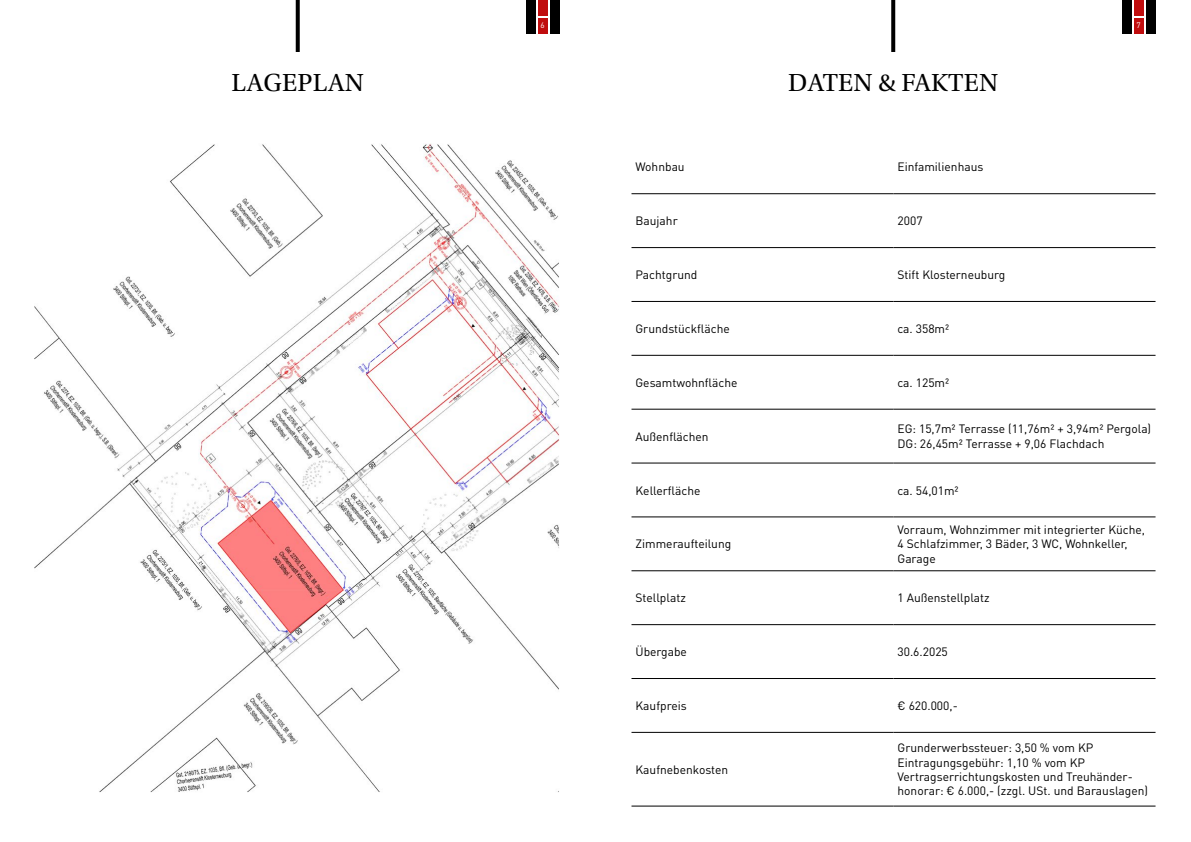
<style>
.page{position:relative;width:1191px;height:842px;background:#fff}
.page>*{position:absolute;margin:0;border:0;box-sizing:border-box;transform-origin:0 0}
.t1{font:26px "Utopia Std";letter-spacing:.01em;color:#000}
.t2{font:12px/14.4px "DIN Pro";color:#000}
.t3{font:8px "DIN Pro";color:#fff}
</style>
<div class="page">
<svg style="left:296px;top:0;width:4px;height:52px"></svg>
<img style="left:34px;top:143px;width:526px;height:649px">
<svg style="left:891px;top:0;width:4px;height:52px"></svg>
<hr style="left:631px;top:247px;width:262px;height:1px;background:#000">
<hr style="left:893px;top:247px;width:262px;height:1px;background:#000">
<hr style="left:631px;top:301px;width:262px;height:1px;background:#000">
<hr style="left:893px;top:301px;width:262px;height:1px;background:#000">
<hr style="left:631px;top:355px;width:262px;height:1px;background:#000">
<hr style="left:893px;top:355px;width:262px;height:1px;background:#000">
<hr style="left:631px;top:409px;width:262px;height:1px;background:#000">
<hr style="left:893px;top:409px;width:262px;height:1px;background:#000">
<hr style="left:631px;top:462px;width:262px;height:1px;background:#000">
<hr style="left:893px;top:462px;width:262px;height:1px;background:#000">
<hr style="left:631px;top:516px;width:262px;height:1px;background:#000">
<hr style="left:893px;top:516px;width:262px;height:1px;background:#000">
<hr style="left:631px;top:570px;width:262px;height:1px;background:#000">
<hr style="left:893px;top:570px;width:262px;height:1px;background:#000">
<hr style="left:631px;top:624px;width:262px;height:1px;background:#000">
<hr style="left:893px;top:624px;width:262px;height:1px;background:#000">
<hr style="left:631px;top:678px;width:262px;height:1px;background:#000">
<hr style="left:893px;top:678px;width:262px;height:1px;background:#000">
<hr style="left:631px;top:732px;width:262px;height:1px;background:#000">
<hr style="left:893px;top:732px;width:262px;height:1px;background:#000">
<hr style="left:631px;top:805px;width:262px;height:1px;background:#000">
<hr style="left:893px;top:805px;width:262px;height:1px;background:#000">
<hr style="left:631px;top:193px;width:262px;height:1px;background:#000">
<hr style="left:893px;top:193px;width:262px;height:1px;background:#000">
<div style="left:1121px;top:0;width:10px;height:34px;background:#000"></div>
<div style="left:1145px;top:0;width:10px;height:34px;background:#000"></div>
<div style="left:1133px;top:0;width:10px;height:16px;background:#c00d0e"></div>
<div style="left:1133px;top:18px;width:10px;height:16px;background:#c00d0e"></div>
<div style="left:526px;top:0;width:9px;height:34px;background:#000"></div>
<div style="left:549px;top:0;width:10px;height:34px;background:#000"></div>
<div style="left:538px;top:0;width:9px;height:16px;background:#c00d0e"></div>
<div style="left:538px;top:18px;width:9px;height:16px;background:#c00d0e"></div>
<p class="t3" style="left:540px;top:20px;width:6px">6</p>
<p class="t3" style="left:1136px;top:20px;width:6px">7</p>
<h1 class="t1" style="left:232px;top:68px;width:134px">LAGEPLAN</h1>
<h1 class="t1" style="left:788px;top:68px;width:211px">DATEN &amp; FAKTEN</h1>
<p class="t2" style="left:635px;top:160px;width:51px">Wohnbau</p>
<p class="t2" style="left:897px;top:160px;width:87px">Einfamilienhaus</p>
<p class="t2" style="left:635px;top:213px;width:44px">Baujahr</p>
<p class="t2" style="left:897px;top:213px;width:27px">2007</p>
<p class="t2" style="left:635px;top:267px;width:63px">Pachtgrund</p>
<p class="t2" style="left:897px;top:267px;width:109px">Stift Klosterneuburg</p>
<p class="t2" style="left:635px;top:321px;width:96px">Grundstückfläche</p>
<p class="t2" style="left:897px;top:321px;width:53px">ca. 358m²</p>
<p class="t2" style="left:635px;top:375px;width:103px">Gesamtwohnfläche</p>
<p class="t2" style="left:897px;top:375px;width:53px">ca. 125m²</p>
<p class="t2" style="left:635px;top:429px;width:75px">Außenflächen</p>
<p class="t2" style="left:897px;top:422px;width:255px">EG: 15,7m² Terrasse (11,76m² + 3,94m² Pergola)<br>DG: 26,45m² Terrasse + 9,06 Flachdach</p>
<p class="t2" style="left:635px;top:483px;width:66px">Kellerfläche</p>
<p class="t2" style="left:897px;top:483px;width:63px">ca. 54,01m²</p>
<p class="t2" style="left:635px;top:537px;width:97px">Zimmeraufteilung</p>
<p class="t2" style="left:897px;top:522px;width:249px">Vorraum, Wohnzimmer mit integrierter Küche,<br>4 Schlafzimmer, 3 Bäder, 3 WC, Wohnkeller,<br>Garage</p>
<p class="t2" style="left:635px;top:590px;width:52px">Stellplatz</p>
<p class="t2" style="left:897px;top:590px;width:94px">1 Außenstellplatz</p>
<p class="t2" style="left:635px;top:644px;width:53px">Übergabe</p>
<p class="t2" style="left:897px;top:644px;width:52px">30.6.2025</p>
<p class="t2" style="left:635px;top:698px;width:53px">Kaufpreis</p>
<p class="t2" style="left:897px;top:698px;width:62px">€ 620.000,-</p>
<p class="t2" style="left:635px;top:762px;width:94px">Kaufnebenkosten</p>
<p class="t2" style="left:897px;top:740px;width:252px">Grunderwerbssteuer: 3,50 % vom KP Eintragungsgebühr: 1,10 % vom KP Vertragserrichtungskosten und Treuhänder&shy;honorar: € 6.000,- (zzgl. USt. und Barauslagen)</p>
</div>
